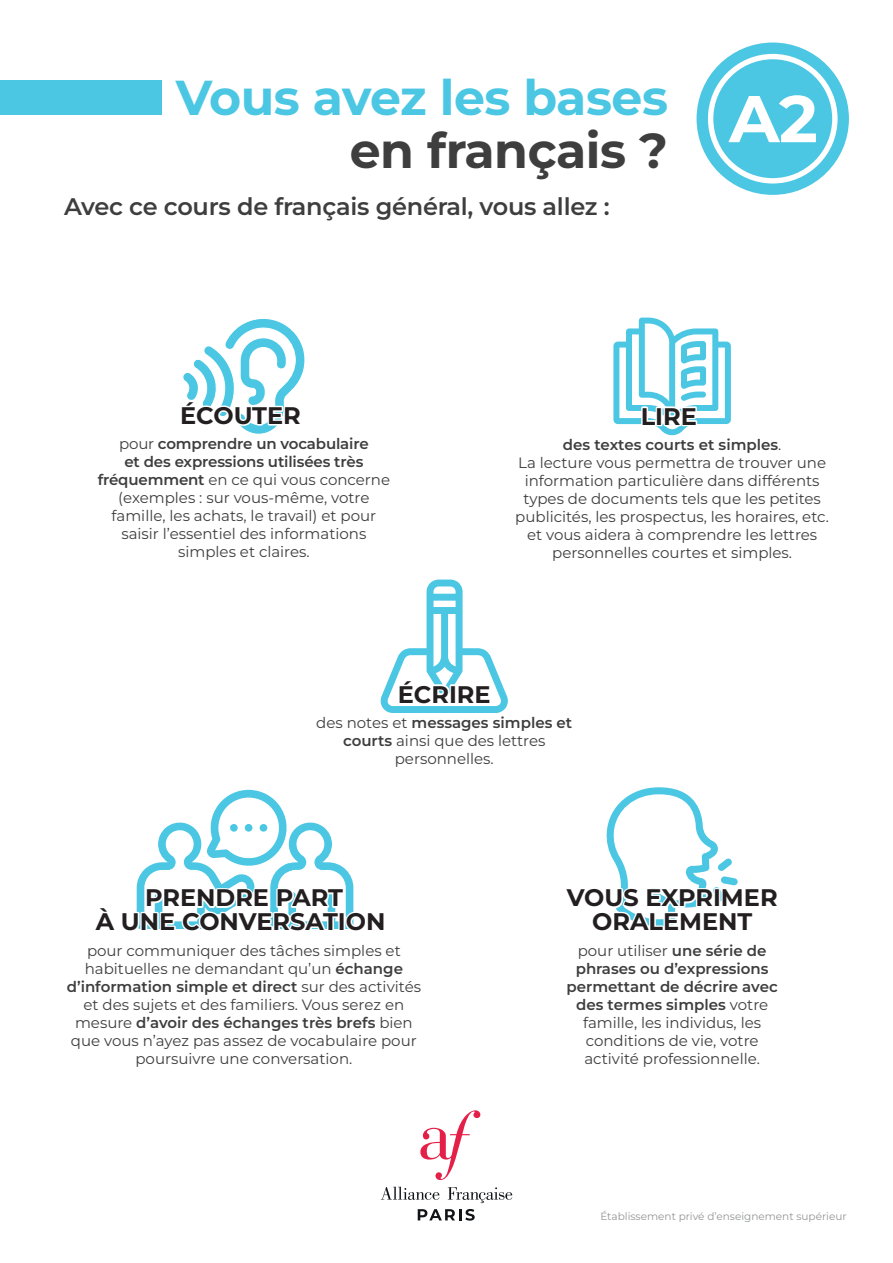
<style>
.page{position:relative;width:893px;height:1263px;background:#fff}
.page>*{position:absolute;margin:0;border:0;box-sizing:border-box;transform-origin:0 0}
.t1{font:700 49.05px "Montserrat";letter-spacing:-.01em;color:#4bc7e3}
.t2{font:700 49.05px "Montserrat";letter-spacing:-.01em;color:#3e3e3f}
.t3{font:700 24px/23.7px "Montserrat";color:#231f20;text-align:center}
.t4{font:600 24px "Montserrat";letter-spacing:-.01em;color:#3e3e3f}
.t5{font:15px/18px "Montserrat";color:#3e3e3f;text-align:center}
.t6{font:10.5px "Montserrat";color:#939598}
.s1{font-weight:600}
</style>
<div class="page">
<div style="left:697px;top:43px;width:152px;height:152px;background:#4bc7e3;border-radius:50%"></div>
<svg style="left:708px;top:54px;width:130px;height:130px"></svg>
<svg style="left:606px;top:787px;width:132px;height:139px"></svg>
<svg style="left:136px;top:789px;width:218px;height:140px"></svg>
<svg style="left:380px;top:579px;width:128px;height:134px"></svg>
<svg style="left:183px;top:319px;width:122px;height:115px"></svg>
<svg style="left:613px;top:318px;width:118px;height:117px"></svg>
<div style="left:0;top:80px;width:162px;height:35px;background:#4bc7e3"></div>
<svg style="left:381px;top:1187px;width:58px;height:13px"></svg>
<svg style="left:448px;top:1187px;width:64px;height:16px"></svg>
<svg style="left:418px;top:1209px;width:57px;height:11px"></svg>
<svg style="left:420px;top:1110px;width:60px;height:70px"></svg>
<h1 class="t1" style="left:176px;top:65px;width:494px">Vous avez les bases</h1>
<h1 class="t2" style="left:350px;top:118px;width:320px">en français ?</h1>
<h2 class="t4" style="left:64px;top:190px;width:547px">Avec ce cours de français général, vous allez :</h2>
<h2 class="t3" style="left:180px;top:403px;width:122px">ÉCOUTER</h2>
<h2 class="t3" style="left:641px;top:404px;width:58px">LIRE</h2>
<p class="t5" style="left:98px;top:434px;width:294px">pour <span class="s1">comprendre un vocabulaire<br>et des expressions utilisées très fréquemment</span> en ce qui vous concerne (exemples : sur vous-même, votre famille, les achats, le travail) et pour saisir l’essentiel des informations simples et claires.</p>
<p class="t5" style="left:515px;top:435px;width:315px"><span class="s1">des textes courts et simples</span>.<br>La lecture vous permettra de trouver une information particulière dans différents types de documents tels que les petites publicités, les prospectus, les horaires, etc. et vous aidera à comprendre les lettres personnelles courtes et simples.</p>
<h2 class="t3" style="left:398px;top:682px;width:94px">ÉCRIRE</h2>
<p class="t5" style="left:316px;top:713px;width:257px">des notes et <span class="s1">messages simples et courts</span> ainsi que des lettres personnelles.</p>
<h2 class="t3" style="left:96px;top:885px;width:291px">PRENDRE PART<br>À UNE CONVERSATION</h2>
<h2 class="t3" style="left:567px;top:885px;width:212px">VOUS EXPRIMER<br>ORALEMENT</h2>
<p class="t5" style="left:67px;top:941px;width:356px">pour communiquer des tâches simples et habituelles ne demandant qu’un <span class="s1">échange d’information simple et direct</span> sur des activités et des sujets et des familiers. Vous serez en mesure <span class="s1">d’avoir des échanges très brefs</span> bien que vous n’ayez pas assez de vocabulaire pour poursuivre une conversation.</p>
<p class="t5" style="left:567px;top:941px;width:213px">pour utiliser <span class="s1">une série de phrases ou d’expressions permettant de décrire avec des termes simples</span> votre famille, les individus, les conditions de vie, votre activité professionnelle.</p>
<p class="t6" style="left:600px;top:1210px;width:248px">Établissement privé d’enseignement supérieur</p>
</div>
